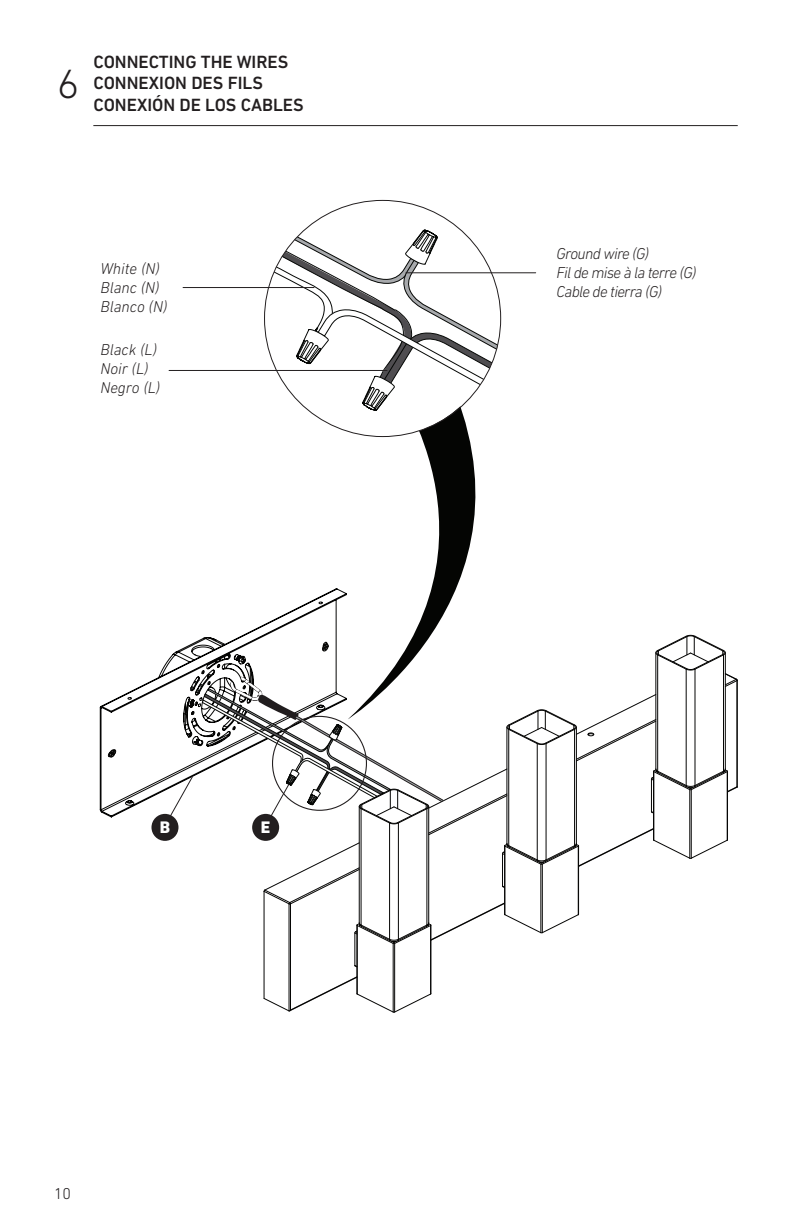
<style>
.page{position:relative;width:792px;height:1224px;background:#fff}
.page>*{position:absolute;margin:0;border:0;box-sizing:border-box;transform-origin:0 0}
.t1{font:300 41.6px "DIN Next LT Pro";color:#231f20}
.Titles{font:500 18px/21.6px "DIN Next LT Pro";color:#231f20}
.t2{font:800 17px "DIN Next LT Pro";color:#fff}
.Vignettes_et_fig{font:italic 300 16px/19.2px "DIN Next LT Pro";letter-spacing:-.04em;color:#231f20}
.Vignettes_et_fig-2{font:italic 300 16px/19.2px "DIN Next LT Pro";color:#231f20}
.t3{font:300 16px "DIN Next LT Pro";color:#231f20}
</style>
<div class="page">
<svg style="left:100px;top:589px;width:247px;height:228px"></svg>
<svg style="left:108px;top:750px;width:8px;height:7px"></svg>
<hr style="left:355px;top:933px;width:1px;height:32px;background:#050504">
<hr style="left:430px;top:925px;width:1px;height:69px;background:#050504">
<hr style="left:393px;top:943px;width:1px;height:69px;background:#050504">
<hr style="left:394px;top:943px;width:1px;height:69px;background:#050504">
<hr style="left:264px;top:891px;width:1px;height:107px;background:#050504">
<hr style="left:290px;top:904px;width:1px;height:106px;background:#050504">
<hr style="left:289px;top:904px;width:1px;height:107px;background:#050504">
<hr style="left:431px;top:925px;width:1px;height:69px;background:#050504">
<hr style="left:357px;top:925px;width:1px;height:69px;background:#050504">
<svg style="left:264px;top:976px;width:167px;height:37px"></svg>
<svg style="left:381px;top:437px;width:95px;height:198px"></svg>
<svg style="left:265px;top:200px;width:236px;height:237px"></svg>
<hr style="left:406px;top:272px;width:130px;height:1px;background:#231f20">
<hr style="left:183px;top:287px;width:131px;height:1px;background:#231f20">
<hr style="left:169px;top:370px;width:218px;height:1px;background:#231f20">
<hr style="left:93px;top:125px;width:645px;height:1px;background:#231f20">
<div style="left:151px;top:814px;width:27px;height:27px;background:#231f20;border-radius:50%"></div>
<svg style="left:168px;top:635px;width:570px;height:309px"></svg>
<p class="t1" style="left:57px;top:60px;width:24px">6</p>
<p class="Titles" style="left:93px;top:50px;width:212px">CONNECTING THE WIRES<br>CONNEXION DES FILS<br>CONEXIÓN DE LOS CABLES</p>
<p class="Vignettes_et_fig-2" style="left:100px;top:259px;width:69px">White (N)<br>Blanc (N)<br>Blanco (N)</p>
<p class="Vignettes_et_fig-2" style="left:100px;top:340px;width:61px">Black (L)<br>Noir (L)<br>Negro (L)</p>
<p class="t2" style="left:160px;top:817px;width:12px">B</p>
<p class="t2" style="left:261px;top:817px;width:11px">E</p>
<p class="t3" style="left:54px;top:1184px;width:19px">10</p>
<p class="Vignettes_et_fig" style="left:556px;top:243px;width:141px">Ground wire (G)<br>Fil de mise à la terre (G)<br>Cable de tierra (G)</p>
</div>
